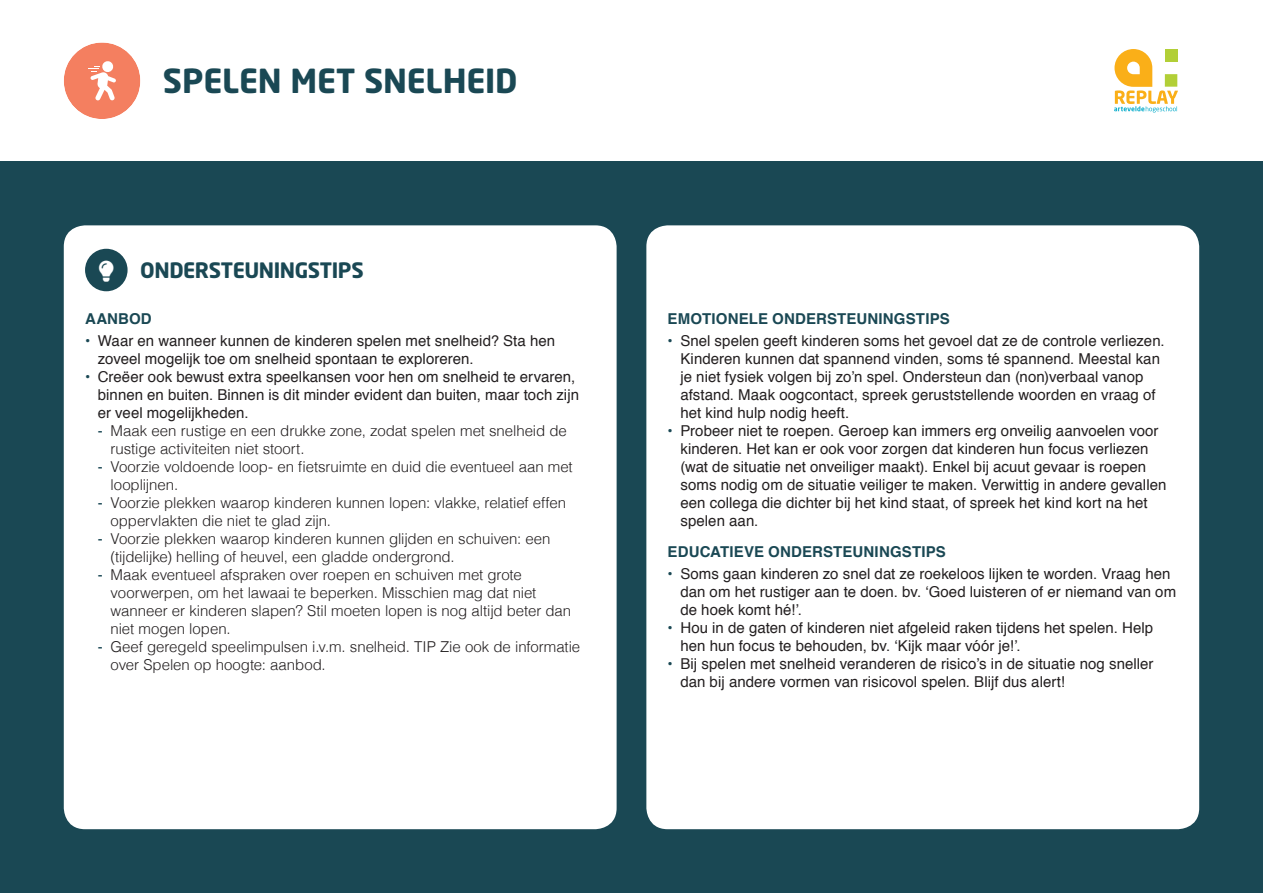
<style>
.page{position:relative;width:1263px;height:893px;background:#fff}
.page>*{position:absolute;margin:0;border:0;box-sizing:border-box;transform-origin:0 0}
.t1{font:700 32.85px "Neo Sans Pro";letter-spacing:-.005em;color:#1a4854}
.t2{font:700 21px "Neo Sans Pro";letter-spacing:-.02em;color:#1a4854}
.t3{font:21px "Font Awesome 5 Free Solid";color:#fff}
.t4{font:15px/18px "Helvetica";letter-spacing:.005em;color:#231f20}
.t5{font:300 15px/18px "Helvetica";letter-spacing:-.005em;color:#231f20}
.t6{font:700 15px "Helvetica";letter-spacing:.01em;color:#1a4854}
.s1{font-weight:700;color:#1a4854}
.s2{font-weight:400;color:#1a4854}
</style>
<div class="page">
<div style="left:0;top:162px;width:1263px;height:731px;background:#1a4854"></div>
<svg style="left:1114px;top:49px;width:64px;height:64px"></svg>
<div style="left:64px;top:225px;width:553px;height:604px;background:#fff;border-radius:21px"></div>
<div style="left:646px;top:225px;width:553px;height:604px;background:#fff;border-radius:21px"></div>
<div style="left:85px;top:249px;width:43px;height:42px;background:#1a4854;border-radius:50%"></div>
<svg style="left:64px;top:43px;width:76px;height:76px"></svg>
<h1 class="t1" style="left:163px;top:60px;width:356px">SPELEN MET SNELHEID</h1>
<h2 class="t3" style="left:99px;top:261px;width:16px">▼◆●</h2>
<h2 class="t2" style="left:140px;top:257px;width:225px">ONDERSTEUNINGSTIPS</h2>
<p class="t6" style="left:85px;top:306px;width:68px">AANBOD</p>
<p class="t4" style="left:98px;top:332px;width:459px;text-indent:-13px"><span class="s1">•</span> Waar en wanneer kunnen de kinderen spelen met snelheid? Sta hen zoveel mogelijk toe om snelheid spontaan te exploreren.</p>
<p class="t4" style="left:98px;top:368px;width:483px;text-indent:-13px"><span class="s1">•</span> Creëer ook bewust extra speelkansen voor hen om snelheid te ervaren, binnen en buiten. Binnen is dit minder evident dan buiten, maar toch zijn er veel mogelijkheden.</p>
<p class="t5" style="left:111px;top:421px;width:458px;text-indent:-13px"><span class="s2">-</span> Maak een rustige en een drukke zone, zodat spelen met snelheid de rustige activiteiten niet stoort.</p>
<p class="t5" style="left:111px;top:457px;width:464px;text-indent:-13px"><span class="s2">-</span> Voorzie voldoende loop- en fietsruimte en duid die eventueel aan met looplijnen.</p>
<p class="t5" style="left:111px;top:493px;width:457px;text-indent:-13px"><span class="s2">-</span> Voorzie plekken waarop kinderen kunnen lopen: vlakke, relatief effen oppervlakten die niet te glad zijn.</p>
<p class="t5" style="left:111px;top:529px;width:441px;text-indent:-13px"><span class="s2">-</span> Voorzie plekken waarop kinderen kunnen glijden en schuiven: een (tijdelijke) helling of heuvel, een gladde ondergrond.</p>
<p class="t5" style="left:111px;top:565px;width:462px;text-indent:-13px"><span class="s2">-</span> Maak eventueel afspraken over roepen en schuiven met grote voorwerpen, om het lawaai te beperken. Misschien mag dat niet wanneer er kinderen slapen? Stil moeten lopen is nog altijd beter dan niet mogen lopen.</p>
<p class="t5" style="left:111px;top:637px;width:471px;text-indent:-13px"><span class="s2">-</span> Geef geregeld speelimpulsen i.v.m. snelheid. TIP Zie ook de informatie over Spelen op hoogte: aanbod.</p>
<p class="t6" style="left:668px;top:306px;width:284px">EMOTIONELE ONDERSTEUNINGSTIPS</p>
<p class="t4" style="left:680px;top:332px;width:486px;text-indent:-13px"><span class="s1">•</span> Snel spelen geeft kinderen soms het gevoel dat ze de controle verliezen.<br>Kinderen kunnen dat spannend vinden, soms té spannend. Meestal kan je niet fysiek volgen bij zo’n spel. Ondersteun dan (non)verbaal vanop afstand. Maak oogcontact, spreek geruststellende woorden en vraag of het kind hulp nodig heeft.</p>
<p class="t4" style="left:680px;top:422px;width:488px;text-indent:-13px"><span class="s1">•</span> Probeer niet te roepen. Geroep kan immers erg onveilig aanvoelen voor kinderen. Het kan er ook voor zorgen dat kinderen hun focus verliezen (wat de situatie net onveiliger maakt). Enkel bij acuut gevaar is roepen soms nodig om de situatie veiliger te maken. Verwittig in andere gevallen een collega die dichter bij het kind staat, of spreek het kind kort na het spelen aan.</p>
<p class="t6" style="left:668px;top:539px;width:280px">EDUCATIEVE ONDERSTEUNINGSTIPS</p>
<p class="t4" style="left:680px;top:565px;width:497px;text-indent:-13px"><span class="s1">•</span> Soms gaan kinderen zo snel dat ze roekeloos lijken te worden. Vraag hen dan om het rustiger aan te doen. bv. ‘Goed luisteren of er niemand van om de hoek komt hé!’.</p>
<p class="t4" style="left:680px;top:619px;width:474px;text-indent:-13px"><span class="s1">•</span> Hou in de gaten of kinderen niet afgeleid raken tijdens het spelen. Help hen hun focus te behouden, bv. ‘Kijk maar vóór je!’.</p>
<p class="t4" style="left:680px;top:655px;width:475px;text-indent:-13px"><span class="s1">•</span> Bij spelen met snelheid veranderen de risico’s in de situatie nog sneller dan bij andere vormen van risicovol spelen. Blijf dus alert!</p>
</div>
